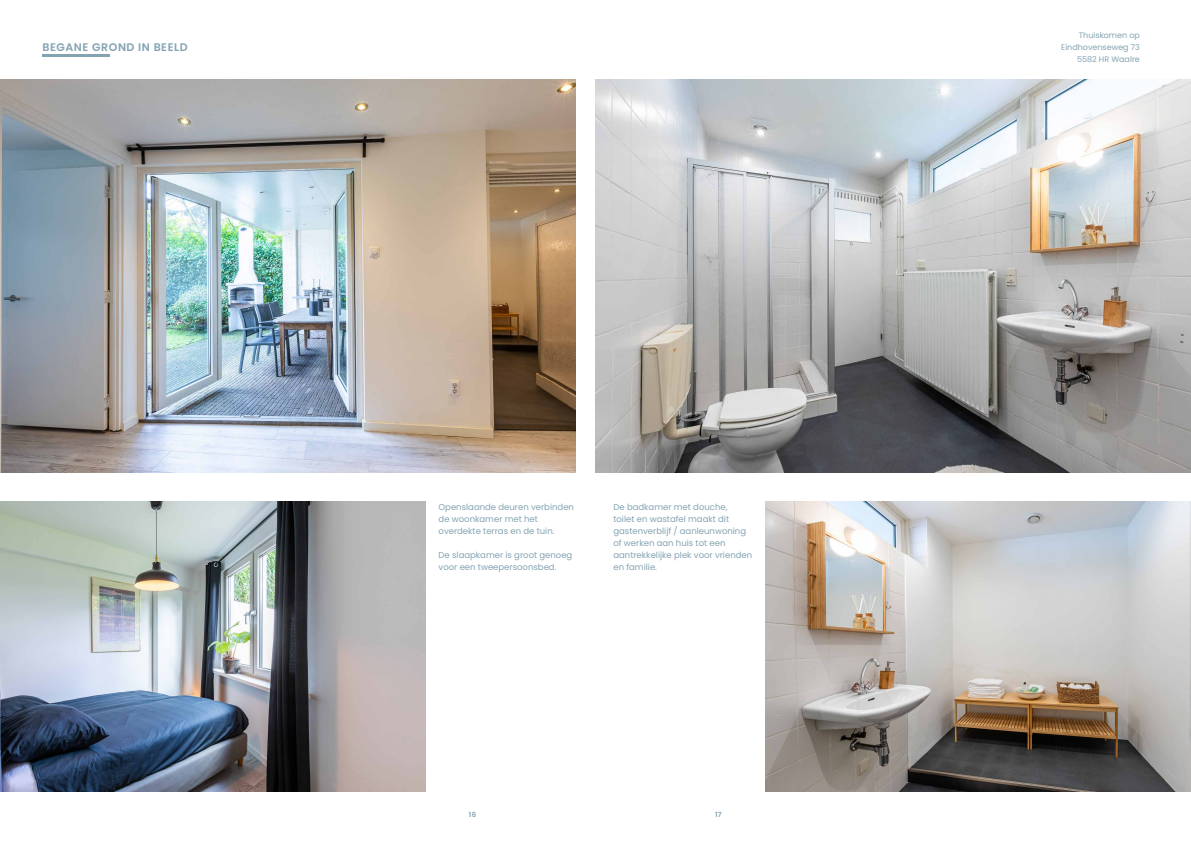
<style>
.page{position:relative;width:1191px;height:842px;background:#fff}
.page>*{position:absolute;margin:0;border:0;box-sizing:border-box;transform-origin:0 0}
.t1{font:600 11px "Poppins";letter-spacing:.05em;color:#83a3b2}
.t2{font:8.5px/12px "Poppins";color:#83a3b2}
.t3{font:8px "Poppins";color:#83a3b2}
.t4{font:600 7px "Poppins";color:#83a3b2}
</style>
<div class="page">
<img style="left:0;top:80px;width:575px;height:392px">
<hr style="left:43px;top:55px;width:67px;height:2px;background:#83a3b2">
<img style="left:0;top:501px;width:426px;height:290px">
<img style="left:595px;top:80px;width:596px;height:392px">
<img style="left:765px;top:501px;width:426px;height:290px">
<p class="t1" style="left:43px;top:40px;width:147px">BEGANE GROND IN BEELD</p>
<p class="t2" style="left:438px;top:501px;width:137px">Openslaande deuren verbinden de woonkamer met het overdekte terras en de tuin.</p>
<p class="t2" style="left:438px;top:549px;width:135px">De slaapkamer is groot genoeg voor een tweepersoonsbed.</p>
<p class="t2" style="left:613px;top:501px;width:140px">De badkamer met douche,<br>toilet en wastafel maakt dit gastenverblijf / aanleunwoning of werken aan huis tot een aantrekkelijke plek voor vrienden en familie.</p>
<p class="t4" style="left:469px;top:810px;width:9px">16</p>
<p class="t4" style="left:715px;top:810px;width:8px">17</p>
<p class="t3" style="left:1079px;top:31px;width:62px">Thuiskomen op</p>
<p class="t3" style="left:1061px;top:43px;width:80px">Eindhovenseweg 73</p>
<p class="t3" style="left:1077px;top:55px;width:64px">5582 HR Waalre</p>
</div>
